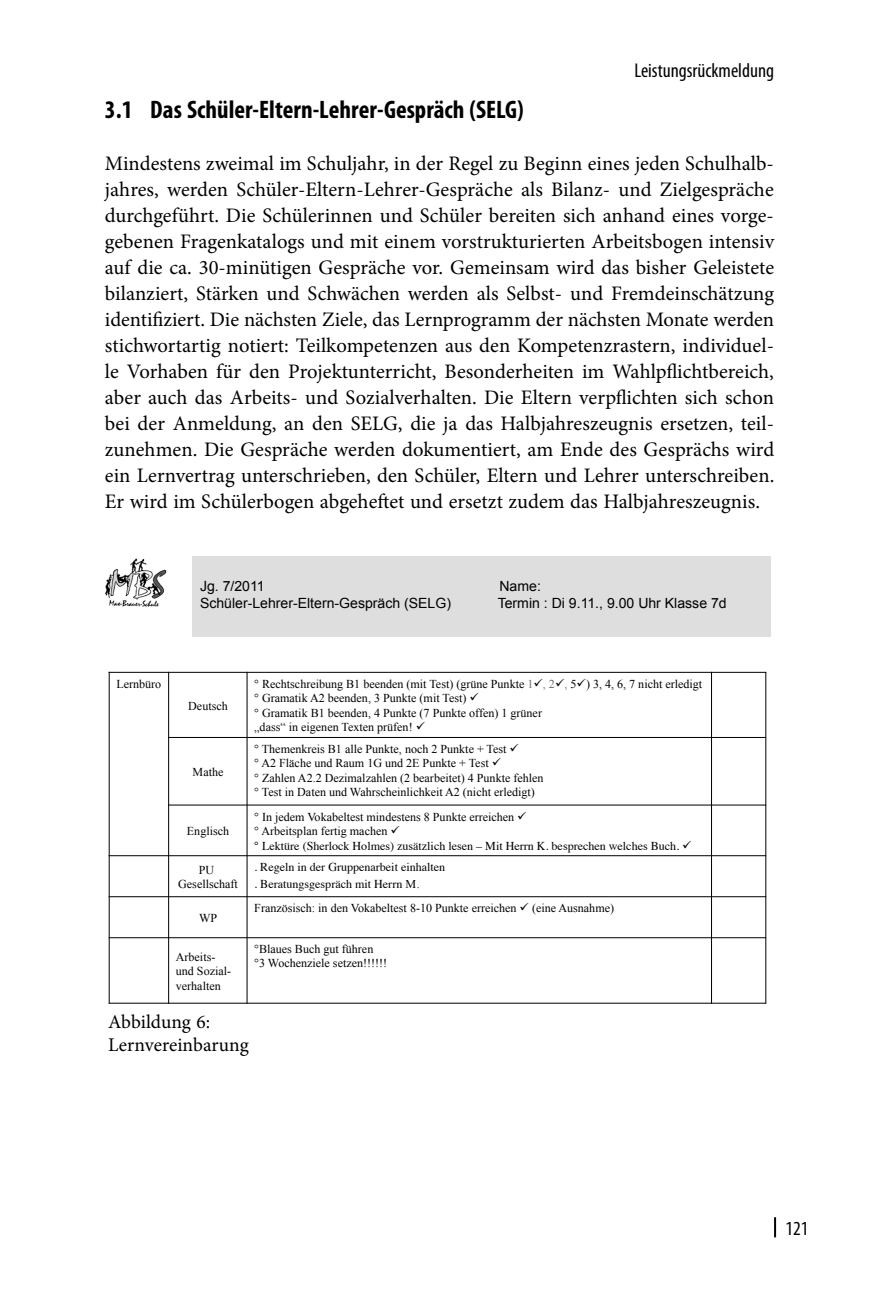
<style>
.page{position:relative;width:879px;height:1304px;background:#fff}
.page>*{position:absolute;margin:0;border:0;box-sizing:border-box;transform-origin:0 0}
.t1{font:700 condensed 25.4px "Myriad Pro";color:#000}
.t2{font:20.6px/26px "Minion Pro";color:#000;text-align:justify}
.t3{font:condensed 20px "Myriad Pro";color:#000}
.t4{font:19.4px/22.6px "Minion Pro";color:#000}
.t5{font:14px "Arial";color:#000}
.t6{font:12px/14.4px "Times New Roman";color:#000}
.t7{font:12px/17px "Times";color:#000}
.t8{font:12px "Times New Roman";color:#000}
.s1{color:#6b6b6b}
.s2{font-family:"Times New Roman"}
</style>
<div class="page">
<hr style="left:774px;top:1217px;width:2px;height:20px;background:#000">
<img style="left:105px;top:558px;width:61px;height:49px">
<div style="left:193px;top:556px;width:578px;height:80px;background:#dedede"></div>
<hr style="left:168px;top:672px;width:1px;height:332px;background:#000">
<hr style="left:246px;top:672px;width:1px;height:332px;background:#000">
<hr style="left:711px;top:672px;width:1px;height:332px;background:#000">
<hr style="left:168px;top:737px;width:544px;height:1px;background:#000">
<hr style="left:712px;top:737px;width:54px;height:1px;background:#000">
<hr style="left:168px;top:805px;width:544px;height:1px;background:#000">
<hr style="left:712px;top:805px;width:54px;height:1px;background:#000">
<hr style="left:109px;top:855px;width:603px;height:1px;background:#000">
<hr style="left:712px;top:855px;width:54px;height:1px;background:#000">
<hr style="left:109px;top:896px;width:603px;height:1px;background:#000">
<hr style="left:712px;top:896px;width:54px;height:1px;background:#000">
<hr style="left:109px;top:937px;width:603px;height:1px;background:#000">
<hr style="left:712px;top:937px;width:54px;height:1px;background:#000">
<hr style="left:109px;top:672px;width:1px;height:332px;background:#000">
<hr style="left:765px;top:672px;width:1px;height:332px;background:#000">
<hr style="left:109px;top:672px;width:603px;height:1px;background:#000">
<hr style="left:712px;top:672px;width:54px;height:1px;background:#000">
<hr style="left:109px;top:1003px;width:603px;height:1px;background:#000">
<hr style="left:712px;top:1003px;width:54px;height:1px;background:#000">
<p class="t3" style="left:634px;top:64px;width:141px">Leistungsrückmeldung</p>
<p class="t1" style="left:105px;top:101px;width:420px">3.1 Das Schüler-Eltern-Lehrer-Gespräch (SELG)</p>
<p class="t2" style="left:105px;top:152px;width:671px">Mindestens zweimal im Schuljahr, in der Regel zu Beginn eines jeden Schul halb&shy;jahres, werden Schüler-Eltern-Lehrer-Gespräche als Bilanz- und Zielgespräche durchgeführt. Die Schülerinnen und Schüler bereiten sich anhand eines vorge&shy;gebenen Fragenkatalogs und mit einem vorstrukturierten Arbeitsbogen intensiv auf die ca. 30-minütigen Gespräche vor. Gemeinsam wird das bisher Geleistete bilanziert, Stärken und Schwächen werden als Selbst- und Fremdeinschätzung identifiziert. Die nächsten Ziele, das Lernprogramm der nächsten Monate werden stichwortartig notiert: Teilkompetenzen aus den Kompetenzrastern, individuel&shy;le Vorhaben für den Projektunterricht, Be sonderheiten im Wahlpflichtbereich, aber auch das Arbeits- und Sozial verhalten. Die Eltern verpflichten sich schon bei der Anmeldung, an den SELG, die ja das Halbjahreszeugnis ersetzen, teil&shy;zunehmen. Die Gespräche werden dokumentiert, am Ende des Gesprächs wird ein Lernvertrag unterschrieben, den Schüler, Eltern und Lehrer unterschreiben.<br>Er wird im Schülerbogen abgeheftet und ersetzt zudem das Halbjahreszeugnis.</p>
<p class="t5" style="left:200px;top:579px;width:66px">Jg. 7/2011</p>
<p class="t5" style="left:499px;top:579px;width:43px">Name:</p>
<p class="t5" style="left:200px;top:596px;width:252px">Schüler-Lehrer-Eltern-Gespräch (SELG)</p>
<p class="t5" style="left:498px;top:596px;width:230px">Termin : Di 9.11., 9.00 Uhr Klasse 7d</p>
<p class="t6" style="left:116px;top:677px;width:46px">Lernbüro</p>
<p class="t6" style="left:188px;top:698px;width:41px">Deutsch</p>
<p class="t6" style="left:193px;top:765px;width:32px">Mathe</p>
<p class="t6" style="left:187px;top:824px;width:44px">Englisch</p>
<p class="t6" style="left:254px;top:677px;width:449px">° Rechtschreibung B1 beenden (mit Test) (grüne Punkte <span class="s1">1 , 2 ,</span> 5 ) 3, 4, 6, 7 nicht erledigt ° Gramatik A2 beenden, 3 Punkte (mit Test)<br>° Gramatik B1 beenden, 4 Punkte (7 Punkte offen) 1 grüner<br>„dass“ in eigenen Texten prüfen!</p>
<p class="t6" style="left:254px;top:742px;width:291px">° Themenkreis B1 alle Punkte, noch 2 Punkte + Test<br>° A2 Fläche und Raum 1G und 2E Punkte + Test<br>° Zahlen A2.2 Dezimalzahlen (2 bearbeitet) 4 Punkte fehlen ° Test in Daten und Wahrscheinlichkeit A2 (nicht erledigt)</p>
<p class="t6" style="left:254px;top:810px;width:261px">° In jedem Vokabeltest mindestens 8 Punkte erreichen ° Arbeitsplan fertig machen</p>
<p class="t7" style="left:254px;top:838px;width:426px">° Lektüre (Sherlock Holmes) zusätzlich lesen – Mit Herrn K. besprechen welches Buch.</p>
<p class="t6" style="left:178px;top:863px;width:61px;text-align:center">PU<br>Gesellschaft</p>
<p class="t7" style="left:254px;top:860px;width:192px">. Regeln in der Gruppenarbeit einhalten . Beratungsgespräch mit Herrn <span class="s2">M.</span></p>
<p class="t6" style="left:199px;top:911px;width:20px">WP</p>
<p class="t8" style="left:417px;top:876px;width:4px">.</p>
<p class="t6" style="left:254px;top:901px;width:264px">Französisch: in den Vokabeltest 8-10 Punkte erreichen</p>
<p class="t6" style="left:532px;top:901px;width:84px">(eine Ausnahme)</p>
<p class="t6" style="left:176px;top:949px;width:57px">Arbeits&shy;und Sozial&shy;verhalten</p>
<p class="t6" style="left:254px;top:942px;width:134px">°Blaues Buch gut führen °3 Wochenziele setzen!!!!!!</p>
<p class="t4" style="left:108px;top:1012px;width:142px">Abbildung 6:<br>Lernvereinbarung</p>
<p class="t3" style="left:785px;top:1222px;width:25px">121</p>
</div>
